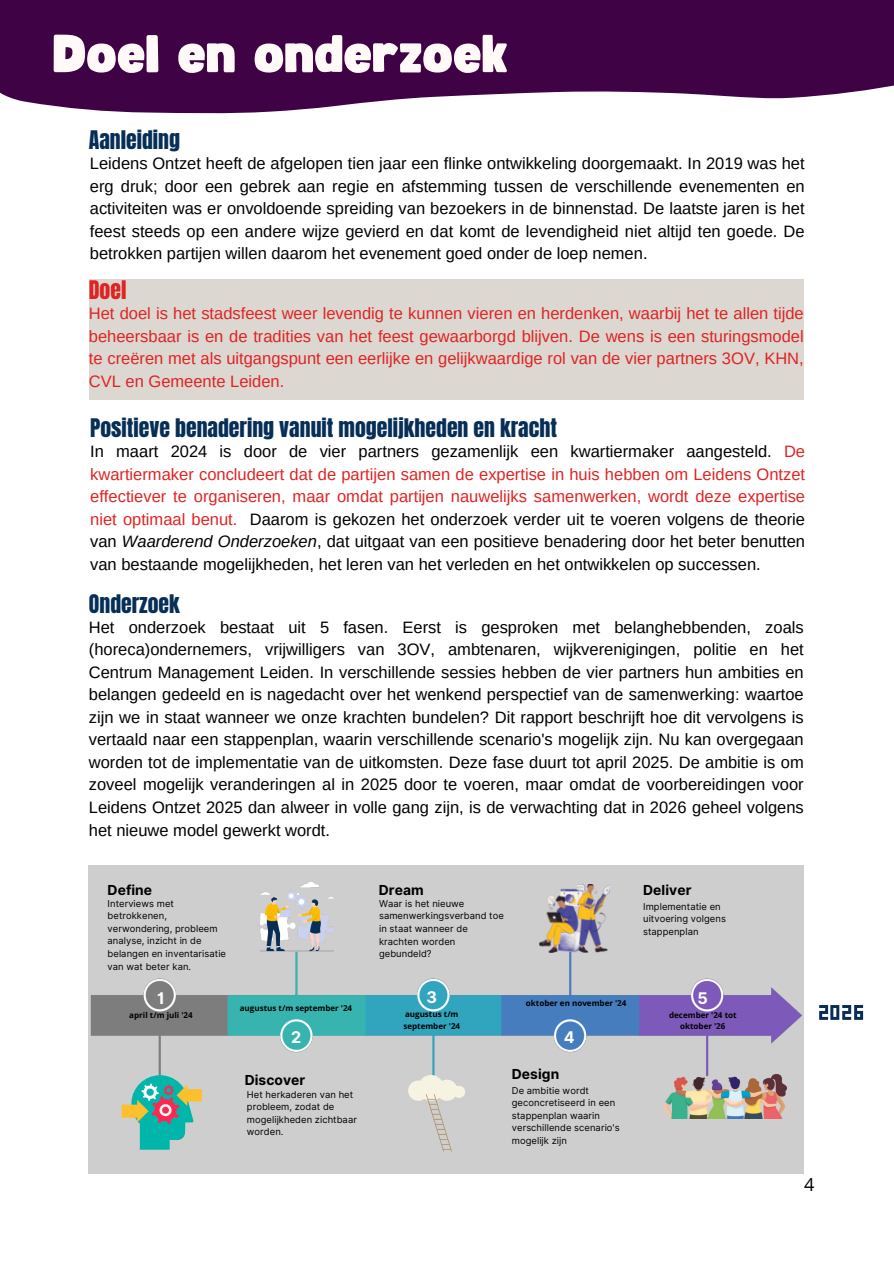
<style>
.page{position:relative;width:894px;height:1264px;background:#fff}
.page>*{position:absolute;margin:0;border:0;box-sizing:border-box;transform-origin:0 0}
.t1{font:52.35px "Funtastic";color:#fffaf7}
.t2{font:21.75px "Anton";color:#062e57}
.t3{font:21.75px "Anton";color:#df2323}
.t4{font:18px "Open Sans";color:#000}
.t5{font:16.5px/22.5px "Arimo";color:#000;text-align:justify}
.t6{font:16.5px/22.5px "Arimo";color:#df2323;text-align:justify}
.t7{font:700 16.05px "Inter";color:#fff}
.t8{font:700 13.8px "Inter";letter-spacing:.005em;color:#000}
.t9{font:9.45px/12.6px "Inter";letter-spacing:.005em;color:#000}
.t10{font:700 8.1px/11.1px "Open Sans";color:#000}
.s1{color:#df2323}
.s2{font-style:italic}
</style>
<div class="page">
<svg style="left:0;top:0;width:893px;height:114px;fill:#3f0244"></svg>
<div style="left:88px;top:865px;width:715px;height:309px;background:#cdcdcd"></div>
<img style="left:90px;top:949px;width:714px;height:129px">
<img style="left:539px;top:884px;width:70px;height:68px">
<img style="left:550px;top:890px;width:50px;height:49px">
<img style="left:662px;top:1074px;width:124px;height:44px">
<svg style="left:122px;top:1075px;width:80px;height:74px"></svg>
<img style="left:257px;top:882px;width:79px;height:71px">
<svg style="left:408px;top:1074px;width:61px;height:77px"></svg>
<svg style="left:819px;top:1005px;width:43px;height:14px"></svg>
<div style="left:89px;top:279px;width:714px;height:120px;background:#dcd7d1"></div>
<p class="t1" style="left:54px;top:30px;width:456px">Doel en onderzoek</p>
<p class="t2" style="left:89px;top:124px;width:93px">Aanleiding</p>
<h5 class="t5" style="left:90px;top:152px;width:716px">Leidens Ontzet heeft de afgelopen tien jaar een flinke ontwikkeling doorgemaakt. In 2019 was het erg druk; door een gebrek aan regie en afstemming tussen de verschillende evenementen en activiteiten was er onvoldoende spreiding van bezoekers in de binnenstad. De laatste jaren is het feest steeds op een andere wijze gevierd en dat komt de levendigheid niet altijd ten goede. De betrokken partijen willen daarom het evenement goed onder de loep nemen.</h5>
<p class="t3" style="left:89px;top:274px;width:39px">Doel</p>
<p class="t6" style="left:89px;top:302px;width:716px">Het doel is het stadsfeest weer levendig te kunnen vieren en herdenken, waarbij het te allen tijde beheersbaar is en de tradities van het feest gewaarborgd blijven. De wens is een sturingsmodel te creëren met als uitgangspunt een eerlijke en gelijkwaardige rol van de vier partners 3OV, KHN, CVL en Gemeente Leiden.</p>
<h5 class="t2" style="left:90px;top:412px;width:468px">Positieve benadering vanuit mogelijkheden en kracht</h5>
<p class="t5" style="left:90px;top:440px;width:716px">In maart 2024 is door de vier partners gezamenlijk een kwartiermaker aangesteld. <span class="s1">De kwartiermaker concludeert dat de partijen samen de expertise in huis hebben om Leidens Ontzet effectiever te organiseren, maar omdat partijen nauwelijks samenwerken, wordt deze expertise niet optimaal benut.</span> Daarom is gekozen het onderzoek verder uit te voeren volgens de theorie van <span class="s2">Waarderend Onderzoeken</span>, dat uitgaat van een positieve benadering door het beter benutten van bestaande mogelijkheden, het leren van het verleden en het ontwikkelen op successen.</p>
<p class="t2" style="left:89px;top:588px;width:92px">Onderzoek</p>
<p class="t5" style="left:89px;top:616px;width:716px">Het onderzoek bestaat uit 5 fasen. Eerst is gesproken met belanghebbenden, zoals (horeca)ondernemers, vrijwilligers van 3OV, ambtenaren, wijkverenigingen, politie en het Centrum Management Leiden. In verschillende sessies hebben de vier partners hun ambities en belangen gedeeld en is nagedacht over het wenkend perspectief van de samenwerking: waartoe zijn we in staat wanneer we onze krachten bundelen? Dit rapport beschrijft hoe dit vervolgens is vertaald naar een stappenplan, waarin verschillende scenario's mogelijk zijn. Nu kan overgegaan worden tot de implementatie van de uitkomsten. Deze fase duurt tot april 2025. De ambitie is om zoveel mogelijk veranderingen al in 2025 door te voeren, maar omdat de voorbereidingen voor Leidens Ontzet 2025 dan alweer in volle gang zijn, is de verwachting dat in 2026 geheel volgens het nieuwe model gewerkt wordt.</p>
<h2 class="t8" style="left:108px;top:881px;width:46px">Define</h2>
<h5 class="t9" style="left:108px;top:897px;width:120px">Interviews met betrokkenen, verwondering, probleem analyse, inzicht in de belangen en inventarisatie van wat beter kan.</h5>
<p class="t8" style="left:378px;top:881px;width:47px">Dream</p>
<p class="t9" style="left:379px;top:897px;width:126px">Waar is het nieuwe samenwerkingsverband toe in staat wanneer de krachten worden gebundeld?</p>
<h4 class="t8" style="left:643px;top:881px;width:50px">Deliver</h4>
<h4 class="t9" style="left:643px;top:899px;width:84px">Implementatie en uitvoering volgens stappenplan</h4>
<p class="t7" style="left:157px;top:988px;width:9px">1</p>
<h1 class="t10" style="left:129px;top:1008px;width:65px">april t/m juli '24</h1>
<p class="t10" style="left:240px;top:1002px;width:114px">augustus t/m september '24</p>
<h2 class="t7" style="left:291px;top:1027px;width:12px">2</h2>
<h3 class="t7" style="left:426px;top:988px;width:12px">3</h3>
<h2 class="t10" style="left:403px;top:1008px;width:58px">augustus t/m september '24</h2>
<p class="t10" style="left:526px;top:997px;width:102px">oktober en november '24</p>
<h3 class="t7" style="left:563px;top:1027px;width:12px">4</h3>
<h2 class="t7" style="left:697px;top:988px;width:12px">5</h2>
<h3 class="t10" style="left:669px;top:1008px;width:69px;text-align:center">december '24 tot oktober '26</h3>
<h3 class="t8" style="left:244px;top:1071px;width:62px">Discover</h3>
<p class="t9" style="left:247px;top:1087px;width:111px">Het herkaderen van het probleem, zodat de mogelijkheden zichtbaar worden.</p>
<h4 class="t8" style="left:511px;top:1065px;width:49px">Design</h4>
<h4 class="t9" style="left:511px;top:1083px;width:109px">De ambitie wordt geconcretiseerd in een stappenplan waarin verschillende scenario's mogelijk zijn</h4>
<p class="t4" style="left:804px;top:1172px;width:12px">4</p>
</div>
